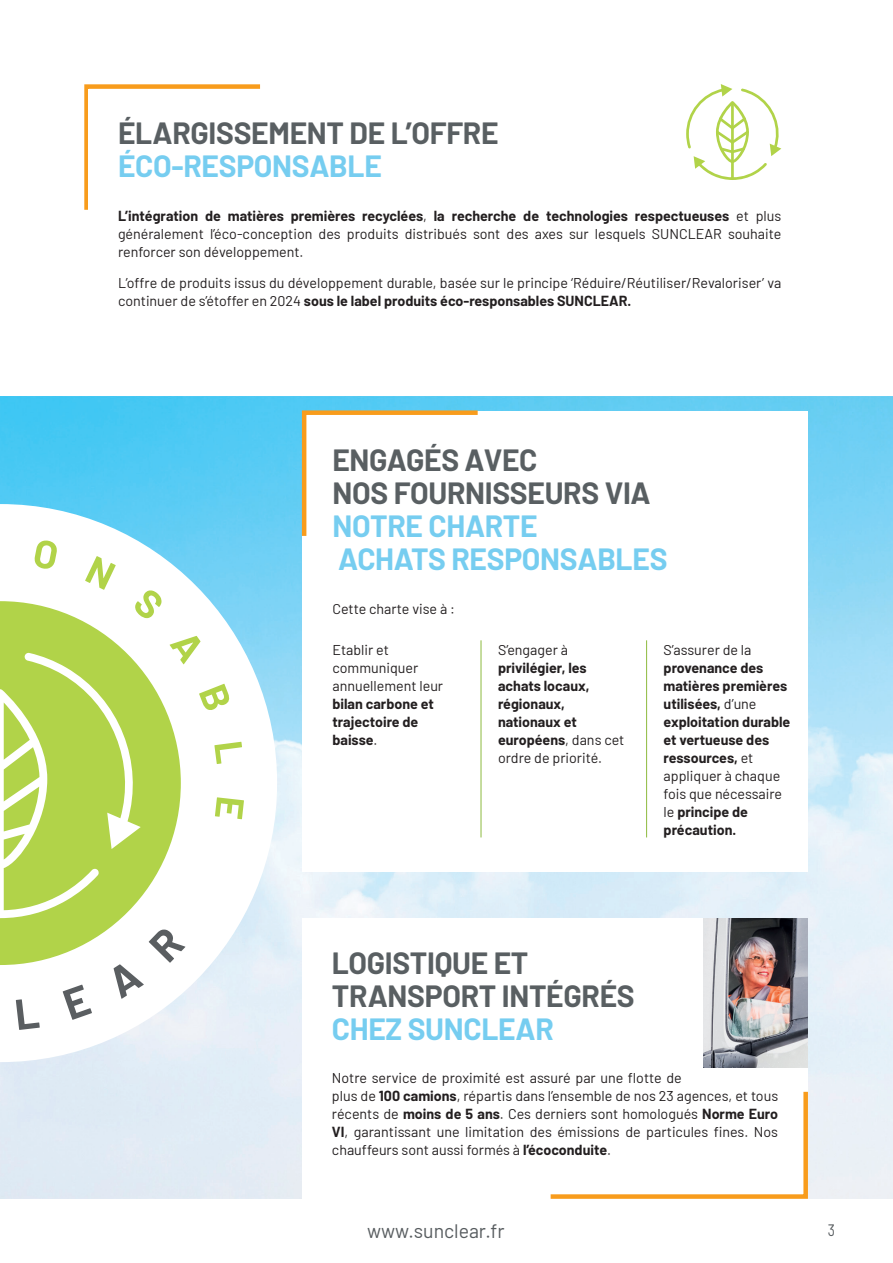
<style>
.page{position:relative;width:893px;height:1263px;background:#fff}
.page>*{position:absolute;margin:0;border:0;box-sizing:border-box;transform-origin:0 0}
.GRAND_TITRE{font:700 30px/33px "Barlow";letter-spacing:-.01em;color:#595f62}
.t1{font:19.5px "Barlow";color:#575c5f}
.t2{font:16.5px "Barlow";color:#575c5f;scale:.85 1}
.SOUS_TITRE_1{font:14.25px/18px "Barlow";color:#231f20}
.SOUS_TITRE_1-2{font:700 14.25px/18px "Barlow";color:#231f20}
.s1{color:#76cdf0}
.s2{font-weight:700}
.s3{font-weight:400}
</style>
<div class="page">
<img style="left:0;top:397px;width:893px;height:802px">
<svg style="left:84px;top:84px;width:177px;height:126px"></svg>
<svg style="left:0;top:504px;width:277px;height:558px"></svg>
<svg style="left:0;top:536px;width:1px;height:28px"></svg>
<svg style="left:35px;top:540px;width:22px;height:29px"></svg>
<svg style="left:85px;top:556px;width:31px;height:34px"></svg>
<svg style="left:135px;top:590px;width:27px;height:11px"></svg>
<svg style="left:181px;top:636px;width:20px;height:28px"></svg>
<svg style="left:199px;top:684px;width:31px;height:26px"></svg>
<svg style="left:214px;top:742px;width:28px;height:22px"></svg>
<svg style="left:215px;top:797px;width:29px;height:22px"></svg>
<svg style="left:0;top:601px;width:181px;height:364px;fill:#b1d349"></svg>
<svg style="left:0;top:652px;width:145px;height:266px"></svg>
<svg style="left:16px;top:999px;width:24px;height:31px"></svg>
<svg style="left:63px;top:985px;width:29px;height:35px"></svg>
<svg style="left:114px;top:929px;width:71px;height:70px"></svg>
<div style="left:88px;top:89px;width:723px;height:265px;background:#fff"></div>
<svg style="left:686px;top:84px;width:96px;height:96px"></svg>
<div style="left:303px;top:411px;width:505px;height:460px;background:#fff"></div>
<svg style="left:300px;top:408px;width:182px;height:132px"></svg>
<hr style="left:481px;top:640px;width:1px;height:197px;background:#8dba3e">
<hr style="left:646px;top:640px;width:1px;height:197px;background:#8dba3e">
<div style="left:302px;top:918px;width:506px;height:281px;background:#fff"></div>
<img style="left:703px;top:918px;width:105px;height:149px">
<svg style="left:550px;top:1087px;width:260px;height:112px"></svg>
<p class="GRAND_TITRE" style="left:118px;top:115px;width:382px">ÉLARGISSEMENT DE L’OFFRE<br><span class="s1">ÉCO-RESPONSABLE</span></p>
<p class="SOUS_TITRE_1" style="left:118px;top:206px;width:665px;text-align:justify"><span class="s2">L’intégration de matières premières recyclées</span>, <span class="s2">la recherche de technologies respectueuses</span> et plus généralement l’éco-conception des produits distribués sont des axes sur lesquels SUNCLEAR souhaite renforcer son développement.</p>
<p class="SOUS_TITRE_1" style="left:118px;top:272px;width:665px">L’offre de produits issus du développement durable, basée sur le principe ‘Réduire/Réutiliser/Revaloriser’ va continuer de s’étoffer en 2024 <span class="s2">sous le label produits éco-responsables SUNCLEAR.</span></p>
<p class="GRAND_TITRE" style="left:332px;top:441px;width:337px">ENGAGÉS AVEC<br>NOS FOURNISSEURS VIA<br><span class="s1">NOTRE CHARTE<br>ACHATS RESPONSABLES</span></p>
<p class="SOUS_TITRE_1" style="left:332px;top:598px;width:124px">Cette charte vise à :</p>
<p class="SOUS_TITRE_1" style="left:332px;top:639px;width:112px">Etablir et communiquer annuellement leur <span class="s2">bilan carbone et trajectoire de baisse</span>.</p>
<p class="SOUS_TITRE_1-2" style="left:498px;top:639px;width:128px"><span class="s3">S’engager à </span>privilégier, les achats locaux, régionaux, nationaux et européens<span class="s3">, dans cet ordre de priorité.</span></p>
<p class="SOUS_TITRE_1-2" style="left:664px;top:639px;width:128px"><span class="s3">S’assurer de la </span>provenance des matières premières utilisées, <span class="s3">d’une </span>exploitation durable et vertueuse des ressources, <span class="s3">et appliquer à chaque fois que nécessaire le</span> principe de précaution.</p>
<p class="GRAND_TITRE" style="left:332px;top:944px;width:304px">LOGISTIQUE ET<br>TRANSPORT INTÉGRÉS<br><span class="s1">CHEZ SUNCLEAR</span></p>
<p class="SOUS_TITRE_1" style="left:332px;top:1068px;width:448px">Notre service de proximité est assuré par une flotte de<br>plus de <span class="s2">100 camions</span>, répartis dans l’ensemble de nos 23 agences, et tous récents de <span class="s2">moins de 5 ans</span>. Ces derniers sont homologués <span class="s2">Norme Euro VI</span>, garantissant une limitation des émissions de particules fines. Nos chauffeurs sont aussi formés à <span class="s2">l’écoconduite</span>.</p>
<h2 class="t1" style="left:367px;top:1216px;width:139px">www.sunclear.fr</h2>
<p class="t2" style="left:828px;top:1218px;width:10px">3</p>
</div>
